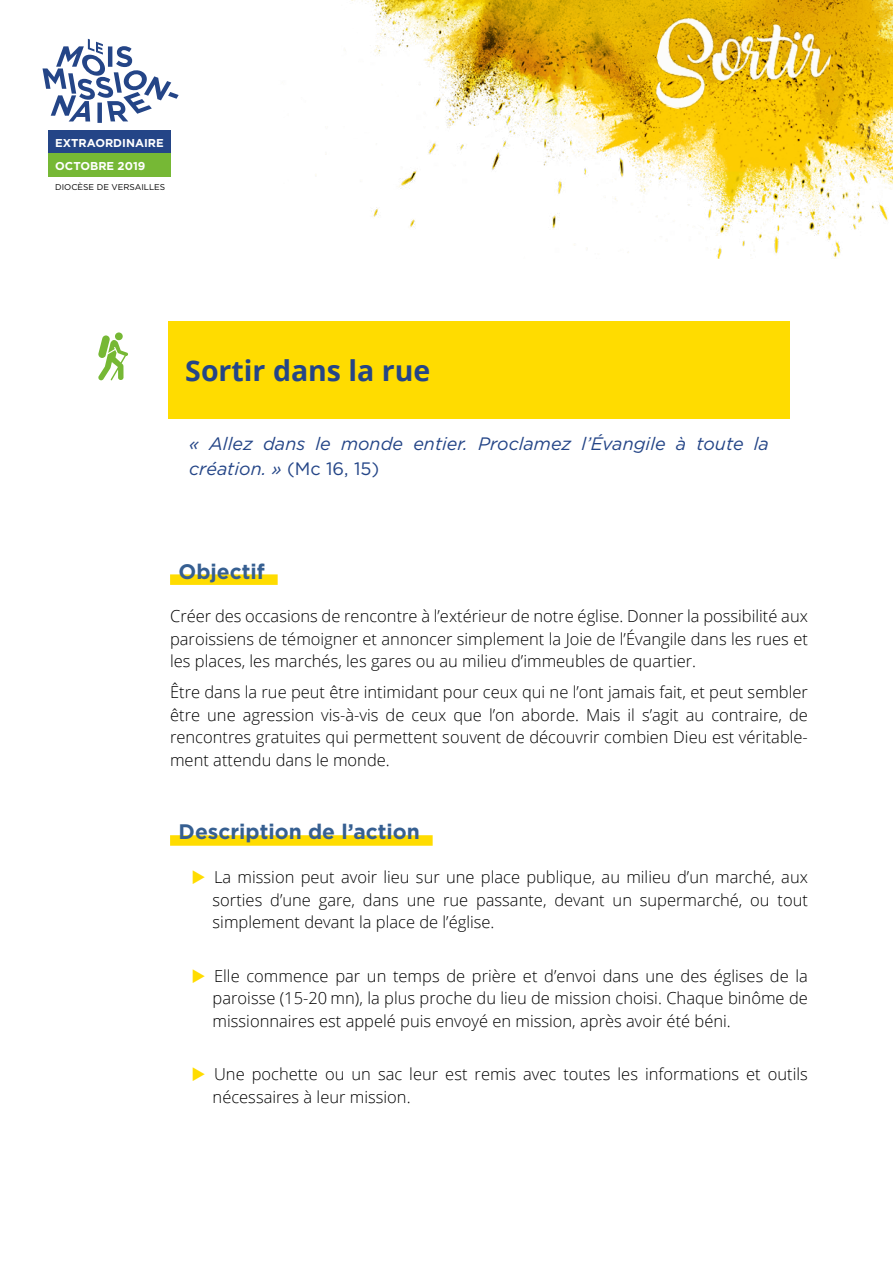
<style>
.page{position:relative;width:893px;height:1263px;background:#fff}
.page>*{position:absolute;margin:0;border:0;box-sizing:border-box;transform-origin:0 0}
.t1{font:700 28.5px "Open Sans";color:#244587}
.t2{font:700 21px "Gotham HTF";color:#365f91}
.t3{font:italic 18px/25px "Gotham";color:#244587}
.t4{font:300 16.5px/22.5px "Open Sans";color:#000;text-align:justify}
.t5{font:700 11.4px/22.8px "Gotham";color:#fff}
.t6{font:8.4px "Gotham";color:#000}
.s1{font-style:normal}
</style>
<div class="page">
<div style="left:170px;top:574px;width:108px;height:11px;background:#ffdc00"></div>
<div style="left:170px;top:835px;width:263px;height:11px;background:#ffdc00"></div>
<svg style="left:43px;top:39px;width:136px;height:84px"></svg>
<div style="left:48px;top:130px;width:123px;height:24px;background:#244587"></div>
<div style="left:48px;top:153px;width:123px;height:23px;background:#76b835"></div>
<img style="left:315px;top:0;width:578px;height:258px">
<img style="left:646px;top:0;width:189px;height:140px">
<div style="left:168px;top:322px;width:622px;height:97px;background:#ffdc00"></div>
<svg style="left:98px;top:332px;width:30px;height:48px"></svg>
<p class="t5" style="left:55px;top:131px;width:110px">EXTRAORDINAIRE<br>OCTOBRE 2019</p>
<p class="t6" style="left:55px;top:183px;width:111px">DIOCÈSE DE VERSAILLES</p>
<h1 class="t1" style="left:185px;top:351px;width:247px">Sortir dans la rue</h1>
<p class="t3" style="left:189px;top:431px;width:581px">« Allez dans le monde entier. Proclamez l’Évangile à toute la création. » <span class="s1">(Mc 16, 15)</span></p>
<p class="t2" style="left:179px;top:559px;width:88px">Objectif</p>
<p class="t4" style="left:170px;top:605px;width:639px">Créer des occasions de rencontre à l’extérieur de notre église. Donner la possibilité aux paroissiens de témoigner et annoncer simplement la Joie de l’Évangile dans les rues et les places, les marchés, les gares ou au milieu d’immeubles de quartier.</p>
<p class="t4" style="left:170px;top:681px;width:639px">Être dans la rue peut être intimidant pour ceux qui ne l’ont jamais fait, et peut sembler être une agression vis-à-vis de ceux que l’on aborde. Mais il s’agit au contraire, de rencontres gratuites qui permettent souvent de découvrir combien Dieu est véritable&shy;ment attendu dans le monde.</p>
<p class="t2" style="left:179px;top:820px;width:243px">Description de l’action</p>
<p class="t4" style="left:213px;top:865px;width:597px">La mission peut avoir lieu sur une place publique, au milieu d’un marché, aux sorties d’une gare, dans une rue passante, devant un supermarché, ou tout simplement devant la place de l’église.</p>
<p class="t4" style="left:213px;top:964px;width:597px">Elle commence par un temps de prière et d’envoi dans une des églises de la paroisse (15-20 mn), la plus proche du lieu de mission choisi. Chaque binôme de missionnaires est appelé puis envoyé en mission, après avoir été béni.</p>
<p class="t4" style="left:213px;top:1063px;width:597px">Une pochette ou un sac leur est remis avec toutes les informations et outils nécessaires à leur mission.</p>
</div>
